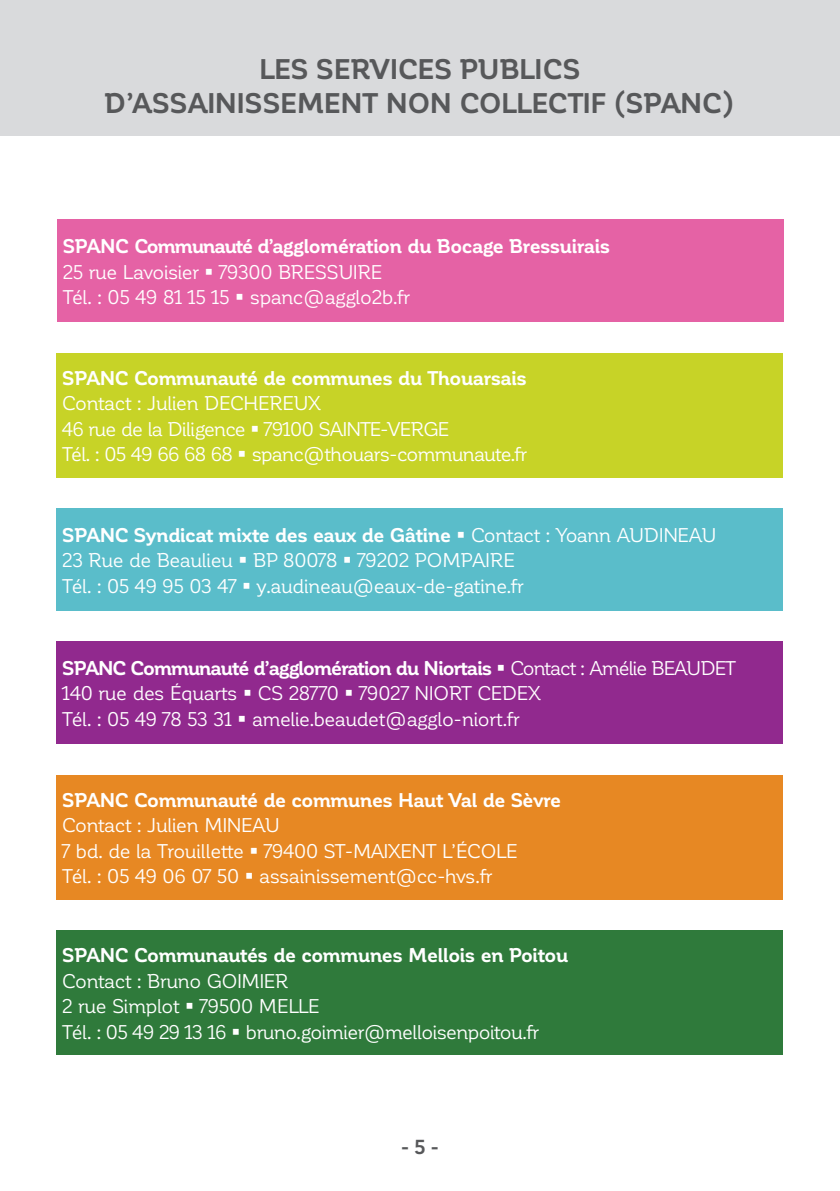
<style>
.page{position:relative;width:840px;height:1191px;background:#fff}
.page>*{position:absolute;margin:0;border:0;box-sizing:border-box;transform-origin:0 0}
.t1{font:700 28px/33.6px "Corporative";letter-spacing:-.005em;color:#57585a;text-align:center}
.t2{font:700 20px "Corporative";color:#57585a}
.t3{font:19.6px/25.4px "Corporative";letter-spacing:-.02em;color:#fff}
.t4{font:700 19.6px "Corporative";letter-spacing:-.02em;color:#fff}
.s1{font-weight:700}
</style>
<div class="page">
<div style="left:0;top:0;width:839px;height:135px;background:#d9dadc"></div>
<div style="left:57px;top:641px;width:725px;height:102px;background:#91298e"></div>
<div style="left:57px;top:508px;width:725px;height:102px;background:#5abdca"></div>
<div style="left:57px;top:774px;width:725px;height:125px;background:#e78823"></div>
<div style="left:57px;top:930px;width:725px;height:125px;background:#2f7a3b"></div>
<div style="left:57px;top:220px;width:726px;height:102px;background:#e562a5"></div>
<div style="left:57px;top:353px;width:725px;height:124px;background:#c7d327"></div>
<h1 class="t1" style="left:105px;top:53px;width:631px">LES SERVICES PUBLICS<br>D’ASSAINISSEMENT NON COLLECTIF (SPANC)</h1>
<p class="t3" style="left:63px;top:234px;width:549px"><span class="s1">SPANC Communauté d’agglomération du Bocage Bressuirais<br></span>25 rue Lavoisier ▪ 79300 BRESSUIRE<br>Tél. : 05 49 81 15 15 ▪ spanc@agglo2b.fr</p>
<p class="t4" style="left:62px;top:367px;width:466px">SPANC Communauté de communes du Thouarsais</p>
<p class="t3" style="left:62px;top:391px;width:466px">Contact : Julien DECHEREUX<br>46 rue de la Diligence ▪ 79100 SAINTE-VERGE<br>Tél. : 05 49 66 68 68 ▪ spanc@thouars-communaute.fr</p>
<p class="t3" style="left:62px;top:522px;width:655px"><span class="s1">SPANC Syndicat mixte des eaux de Gâtine</span> ▪ Contact : Yoann AUDINEAU<br>23 Rue de Beaulieu ▪ BP 80078 ▪ 79202 POMPAIRE<br>Tél. : 05 49 95 03 47 ▪ y.audineau@eaux-de-gatine.fr</p>
<p class="t3" style="left:62px;top:655px;width:674px"><span class="s1">SPANC Communauté d’agglomération du Niortais</span> ▪ Contact : Amélie BEAUDET<br>140 rue des Équarts ▪ CS 28770 ▪ 79027 NIORT CEDEX<br>Tél. : 05 49 78 53 31 ▪ amelie.beaudet@agglo-niort.fr</p>
<p class="t4" style="left:62px;top:789px;width:500px">SPANC Communauté de communes Haut Val de Sèvre</p>
<p class="t3" style="left:62px;top:812px;width:456px">Contact : Julien MINEAU<br>7 bd. de la Trouillette ▪ 79400 ST-MAIXENT L’ÉCOLE<br>Tél. : 05 49 06 07 50 ▪ assainissement@cc-hvs.fr</p>
<p class="t4" style="left:62px;top:944px;width:507px">SPANC Communautés de communes Mellois en Poitou</p>
<p class="t3" style="left:62px;top:968px;width:478px">Contact : Bruno GOIMIER<br>2 rue Simplot ▪ 79500 MELLE<br>Tél. : 05 49 29 13 16 ▪ bruno.goimier@melloisenpoitou.fr</p>
<p class="t2" style="left:401px;top:1135px;width:39px">- 5 -</p>
</div>
